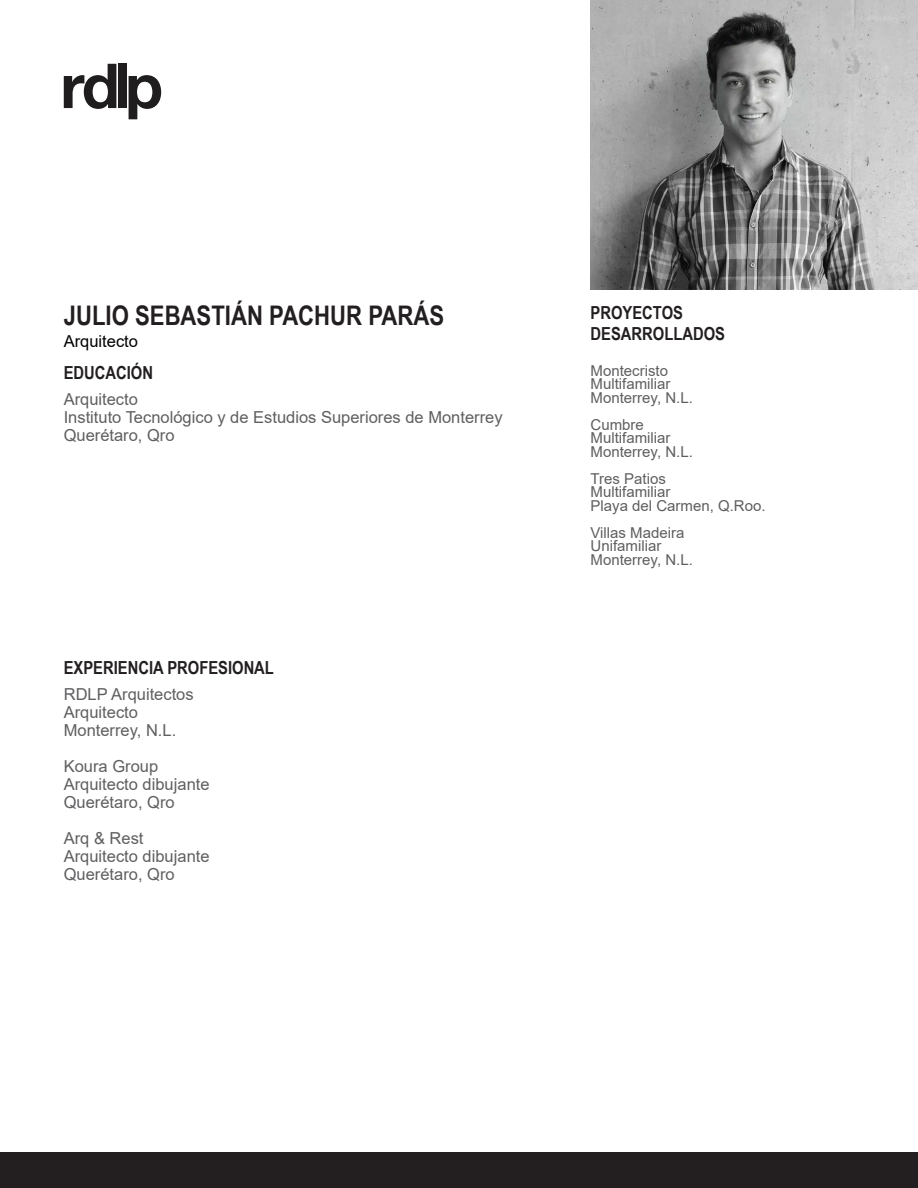
<style>
.page{position:relative;width:918px;height:1188px;background:#fff}
.page>*{position:absolute;margin:0;border:0;box-sizing:border-box;transform-origin:0 0}
.Titulos_contenido{font:700 27px "Arial Narrow";color:#231f20}
.Subtitulos_contenido{font:700 18px "Arial Narrow";color:#231f20}
.Texto{font:16.5px "Arial";color:#5f5f62}
.Puesto{font:16.5px "Arial";color:#000}
.Notas{font:15px "Arial";color:#5f5f62}
</style>
<div class="page">
<div style="left:0;top:1152px;width:918px;height:36px;background:#231f20"></div>
<svg style="left:64px;top:64px;width:52px;height:45px"></svg>
<div style="left:118px;top:64px;width:9px;height:44px;background:#201d1e"></div>
<svg style="left:129px;top:75px;width:32px;height:44px"></svg>
<img style="left:591px;top:0;width:327px;height:290px">
<p class="Titulos_contenido" style="left:64px;top:295px;width:382px">JULIO SEBASTIÁN PACHUR PARÁS</p>
<p class="Puesto" style="left:64px;top:330px;width:76px">Arquitecto</p>
<p class="Subtitulos_contenido" style="left:64px;top:359px;width:91px">EDUCACIÓN</p>
<p class="Texto" style="left:64px;top:388px;width:76px">Arquitecto</p>
<p class="Texto" style="left:64px;top:406px;width:440px">Instituto Tecnológico y de Estudios Superiores de Monterrey</p>
<p class="Texto" style="left:64px;top:424px;width:112px">Querétaro, Qro</p>
<p class="Subtitulos_contenido" style="left:64px;top:654px;width:212px">EXPERIENCIA PROFESIONAL</p>
<p class="Texto" style="left:64px;top:683px;width:131px">RDLP Arquitectos</p>
<p class="Texto" style="left:64px;top:701px;width:76px">Arquitecto</p>
<p class="Texto" style="left:64px;top:719px;width:114px">Monterrey, N.L.</p>
<p class="Texto" style="left:64px;top:755px;width:96px">Koura Group</p>
<p class="Texto" style="left:64px;top:773px;width:147px">Arquitecto dibujante</p>
<p class="Texto" style="left:64px;top:791px;width:112px">Querétaro, Qro</p>
<p class="Texto" style="left:64px;top:827px;width:81px">Arq &amp; Rest</p>
<p class="Texto" style="left:64px;top:845px;width:147px">Arquitecto dibujante</p>
<p class="Texto" style="left:64px;top:863px;width:112px">Querétaro, Qro</p>
<p class="Subtitulos_contenido" style="left:591px;top:299px;width:94px">PROYECTOS</p>
<p class="Subtitulos_contenido" style="left:591px;top:320px;width:136px">DESARROLLADOS</p>
<p class="Notas" style="left:591px;top:360px;width:79px">Montecristo</p>
<p class="Notas" style="left:591px;top:374px;width:81px">Multifamiliar</p>
<p class="Notas" style="left:591px;top:387px;width:104px">Monterrey, N.L.</p>
<p class="Notas" style="left:591px;top:414px;width:55px">Cumbre</p>
<p class="Notas" style="left:591px;top:428px;width:81px">Multifamiliar</p>
<p class="Notas" style="left:591px;top:441px;width:104px">Monterrey, N.L.</p>
<p class="Notas" style="left:591px;top:468px;width:77px">Tres Patios</p>
<p class="Notas" style="left:591px;top:482px;width:81px">Multifamiliar</p>
<p class="Notas" style="left:591px;top:495px;width:177px">Playa del Carmen, Q.Roo.</p>
<p class="Notas" style="left:591px;top:522px;width:95px">Villas Madeira</p>
<p class="Notas" style="left:591px;top:536px;width:72px">Unifamiliar</p>
<p class="Notas" style="left:591px;top:549px;width:104px">Monterrey, N.L.</p>
</div>
